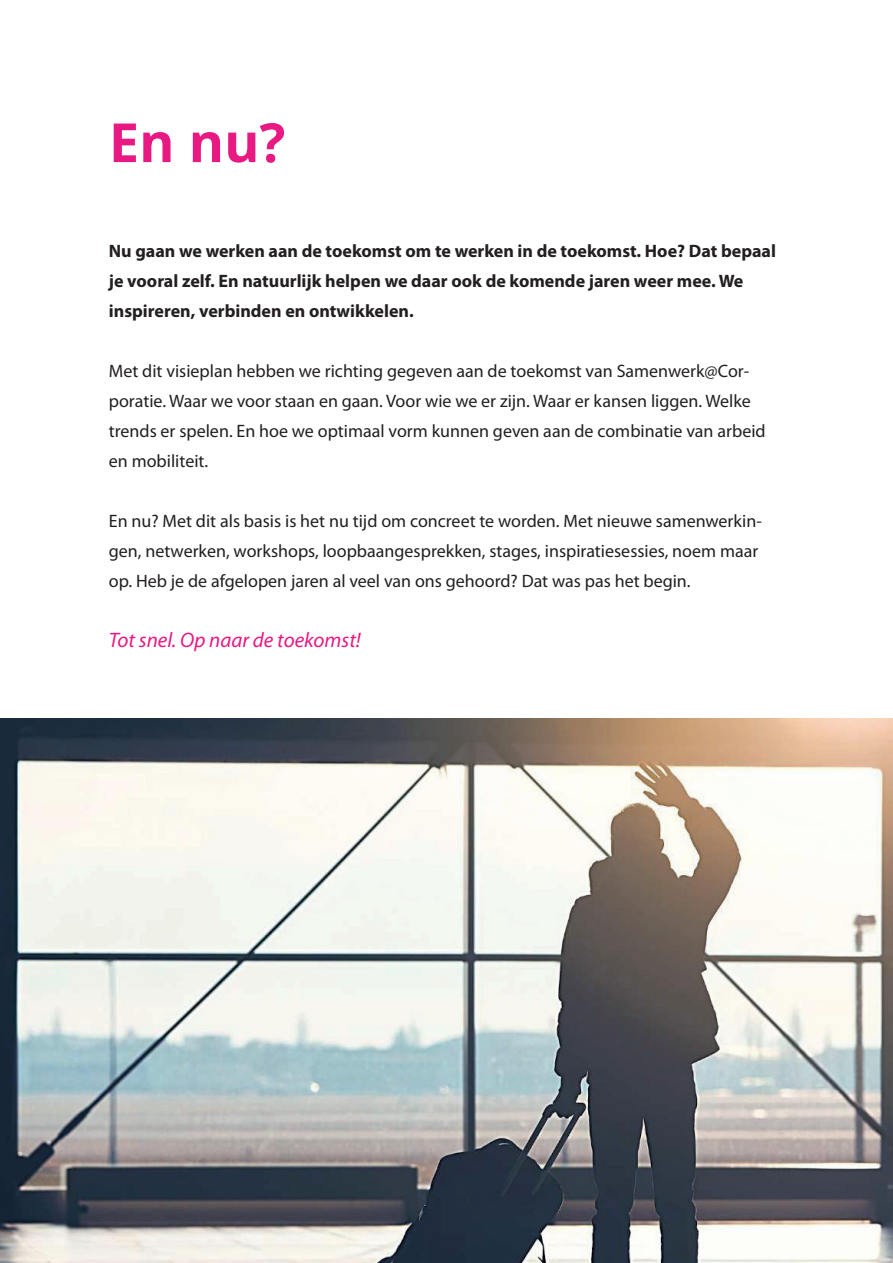
<style>
.page{position:relative;width:893px;height:1263px;background:#fff}
.page>*{position:absolute;margin:0;border:0;box-sizing:border-box;transform-origin:0 0}
.t1{font:700 54px "Open Sans";color:#e91983}
.t2{font:italic 21px "Myriad Pro";color:#e91983}
.t3{font:18px/30px "Myriad Pro";color:#231f20}
.t4{font:700 18px/30px "Myriad Pro";color:#231f20}
</style>
<div class="page">
<img style="left:0;top:719px;width:893px;height:544px">
<h1 class="t1" style="left:109px;top:104px;width:178px">En nu?</h1>
<p class="t4" style="left:109px;top:235px;width:669px">Nu gaan we werken aan de toekomst om te werken in de toekomst. Hoe? Dat bepaal je vooral zelf. En natuurlijk helpen we daar ook de komende jaren weer mee. We inspireren, verbinden en ontwikkelen.</p>
<p class="t3" style="left:109px;top:356px;width:658px">Met dit visieplan hebben we richting gegeven aan de toekomst van Samenwerk@Cor&shy;poratie. Waar we voor staan en gaan. Voor wie we er zijn. Waar er kansen liggen. Welke trends er spelen. En hoe we optimaal vorm kunnen geven aan de combinatie van arbeid en mobiliteit.</p>
<p class="t3" style="left:109px;top:506px;width:655px">En nu? Met dit als basis is het nu tijd om concreet te worden. Met nieuwe samenwerkin&shy;gen, netwerken, workshops, loopbaangesprekken, stages, inspiratiesessies, noem maar op. Heb je de afgelopen jaren al veel van ons gehoord? Dat was pas het begin.</p>
<p class="t2" style="left:109px;top:627px;width:253px">Tot snel. Op naar de toekomst!</p>
</div>
